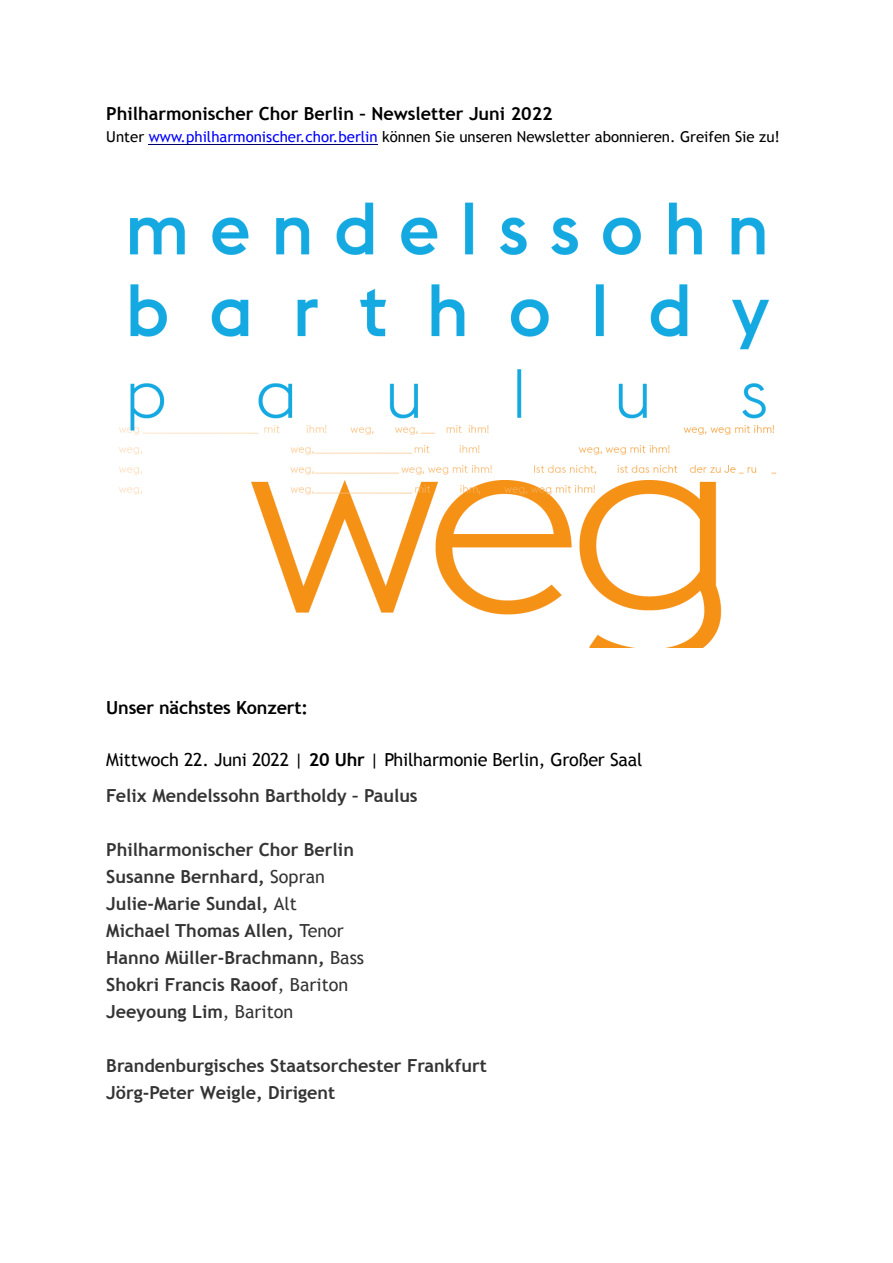
<style>
.page{position:relative;width:893px;height:1263px;background:#fff}
.page>*{position:absolute;margin:0;border:0;box-sizing:border-box;transform-origin:0 0}
.t1{font:700 18px/27px "Trebuchet MS";color:#343434}
.t2{font:18px/36px "Trebuchet MS";letter-spacing:-.01em;color:#000}
.t3{font:700 18px "Trebuchet MS";color:#000}
.t4{font:15px "Trebuchet MS";color:#000}
.s1{color:#00f}
.s2{font-weight:700}
.s3{font-weight:700;color:#343434}
.s4{font-weight:400}
</style>
<div class="page">
<hr style="left:149px;top:144px;width:229px;height:1px;background:#00006d">
<img style="left:119px;top:202px;width:658px;height:446px">
<p class="t3" style="left:106px;top:106px;width:448px">Philharmonischer Chor Berlin – Newsletter Juni 2022</p>
<p class="t4" style="left:106px;top:131px;width:675px">Unter <span class="s1">www.philharmonischer.chor.berlin</span> können Sie unseren Newsletter abonnieren. Greifen Sie zu!</p>
<p class="t3" style="left:106px;top:700px;width:203px">Unser nächstes Konzert:</p>
<p class="t2" style="left:106px;top:743px;width:537px">Mittwoch 22. Juni 2022 | <span class="s2">20 Uhr</span> | Philharmonie Berlin, Großer Saal<br><span class="s3">Felix Mendelssohn Bartholdy – Paulus</span></p>
<p class="t1" style="left:106px;top:837px;width:259px">Philharmonischer Chor Berlin<br>Susanne Bernhard, <span class="s4">Sopran<br></span>Julie-Marie Sundal, <span class="s4">Alt<br></span>Michael Thomas Allen, <span class="s4">Tenor<br></span>Hanno Müller-Brachmann, <span class="s4">Bass<br></span>Shokri Francis Raoof<span class="s4">, Bariton<br></span>Jeeyoung Lim<span class="s4">, Bariton</span></p>
<p class="t1" style="left:106px;top:1053px;width:382px">Brandenburgisches Staatsorchester Frankfurt<br>Jörg-Peter Weigle, Dirigent</p>
</div>
